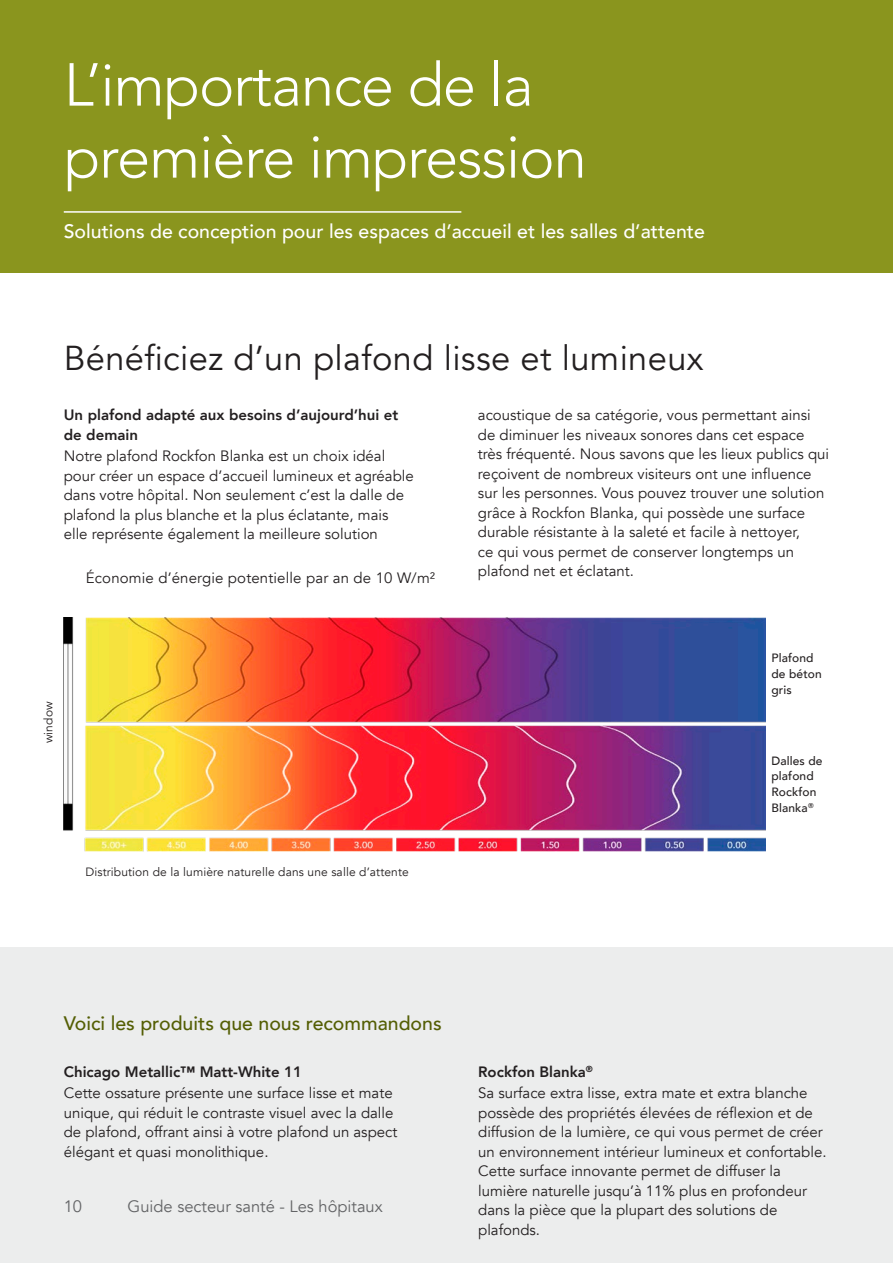
<style>
.page{position:relative;width:893px;height:1263px;background:#fff}
.page>*{position:absolute;margin:0;border:0;box-sizing:border-box;transform-origin:0 0}
.t1{font:300 60px/72px "Avenir";letter-spacing:-.02em;color:#fff}
.t2{font:34.5px "Avenir";letter-spacing:.01em;color:#231f20}
.t3{font:500 19.5px "Avenir";color:#fff}
.t4{font:500 19.5px "Avenir";color:#545e04}
.t5{font:16.5px "Avenir";color:#636466}
.t6{font:15px/19.5px "Avenir";color:#231f20}
.t7{font:800 15px/19.5px "Avenir";color:#231f20}
.t8{font:12px "Avenir";letter-spacing:.01em;color:#231f20}
.t9{font:500 12px/15.6px "Avenir";letter-spacing:.01em;color:#231f20}
.s1{font-weight:800}
</style>
<div class="page">
<div style="left:0;top:947px;width:893px;height:316px;background:#eceded"></div>
<div style="left:0;top:0;width:893px;height:273px;background:#8a951e"></div>
<hr style="left:64px;top:211px;width:397px;height:2px;background:#fff">
<img style="left:64px;top:617px;width:701px;height:234px">
<h1 class="t1" style="left:64px;top:49px;width:525px">L’importance de la première impression</h1>
<h3 class="t3" style="left:64px;top:215px;width:643px">Solutions de conception pour les espaces d’accueil et les salles d’attente</h3>
<h2 class="t2" style="left:64px;top:338px;width:641px">Bénéficiez d’un plafond lisse et lumineux</h2>
<p class="t7" style="left:64px;top:405px;width:336px">Un plafond adapté aux besoins d’aujourd’hui et de demain</p>
<p class="t6" style="left:64px;top:446px;width:351px">Notre plafond Rockfon Blanka est un choix idéal pour créer un espace d’accueil lumineux et agréable dans votre hôpital. Non seulement c’est la dalle de plafond la plus blanche et la plus éclatante, mais elle représente également la meilleure solution</p>
<p class="t6" style="left:478px;top:406px;width:353px">acoustique de sa catégorie, vous permettant ainsi de diminuer les niveaux sonores dans cet espace très fréquenté. Nous savons que les lieux publics qui reçoivent de nombreux visiteurs ont une influence sur les personnes. Vous pouvez trouver une solution grâce à Rockfon Blanka, qui possède une surface durable résistante à la saleté et facile à nettoyer,<br>ce qui vous permet de conserver longtemps un plafond net et éclatant.</p>
<p class="t6" style="left:86px;top:569px;width:351px">Économie d’énergie potentielle par an de 10 W/m²</p>
<p class="t8" style="left:41px;top:743px;width:43px;rotate:-90deg">window</p>
<p class="t8" style="left:85px;top:865px;width:325px">Distribution de la lumière naturelle dans une salle d’attente</p>
<p class="t9" style="left:771px;top:650px;width:52px">Plafond de béton gris</p>
<p class="t9" style="left:771px;top:752px;width:53px">Dalles de plafond<br>Rockfon<br>Blanka<sup>®</sup></p>
<h3 class="t4" style="left:64px;top:1006px;width:379px">Voici les produits que nous recommandons</h3>
<p class="t7" style="left:64px;top:1062px;width:240px">Chicago Metallic™ Matt-White 11</p>
<p class="t6" style="left:64px;top:1084px;width:335px">Cette ossature présente une surface lisse et mate unique, qui réduit le contraste visuel avec la dalle de plafond, offrant ainsi à votre plafond un aspect élégant et quasi monolithique.</p>
<p class="t5" style="left:64px;top:1196px;width:20px">10</p>
<p class="t5" style="left:128px;top:1196px;width:257px">Guide secteur santé - Les hôpitaux</p>
<p class="t6" style="left:478px;top:1061px;width:331px;line-height:21.6px"><span class="s1">Rockfon Blanka</span><sup>®<br></sup>Sa surface extra lisse, extra mate et extra blanche</p>
<p class="t6" style="left:478px;top:1103px;width:350px">possède des propriétés élevées de réflexion et de diffusion de la lumière, ce qui vous permet de créer un environnement intérieur lumineux et confortable.<br>Cette surface innovante permet de diffuser la lumière naturelle jusqu’à 11% plus en profondeur dans la pièce que la plupart des solutions de plafonds.</p>
</div>
